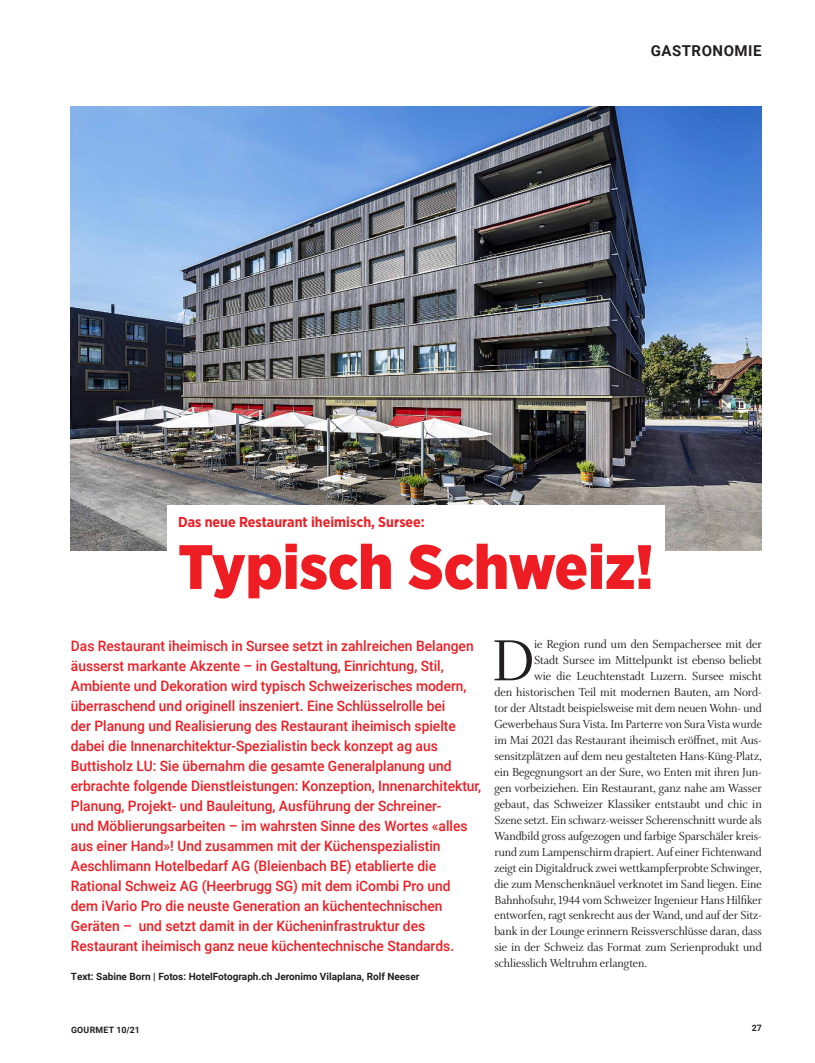
<style>
.page{position:relative;width:815px;height:1063px;background:#fff}
.page>*{position:absolute;margin:0;border:0;box-sizing:border-box;transform-origin:0 0}
.t1{font:900 62.5px "Gotham Narrow";color:#ee1d23}
.t2{font:62px "Whitman Display";color:#231f20}
.t3{font:700 15px "Roboto";letter-spacing:.035em;color:#231f20}
.t4{font:500 14.38px/20px "Roboto";color:#ee1d23;scale:.96 1}
.t5{font:700 14.38px "Gotham Narrow";color:#ee1d23}
.t6{font:12.5px "Whitman Display";color:#231f20}
.t7{font:700 10px "Roboto";color:#231f20}
.t8{font:700 8.75px "Roboto";letter-spacing:.035em;color:#231f20}
</style>
<div class="page">
<img style="left:71px;top:106px;width:691px;height:445px">
<div style="left:167px;top:505px;width:498px;height:95px;background:#fff"></div>
<p class="t3" style="left:651px;top:41px;width:112px">GASTRONOMIE</p>
<p class="t5" style="left:178px;top:513px;width:248px">Das neue Restaurant iheimisch, Sursee:</p>
<h1 class="t1" style="left:178px;top:526px;width:477px">Typisch Schweiz!</h1>
<p class="t4" style="left:71px;top:635px;width:429px">Das Restaurant iheimisch in Sursee setzt in zahlreichen Belangen äusserst markante Akzente – in Gestaltung, Einrichtung, Stil, Ambiente und Dekoration wird typisch Schweizerisches modern, überraschend und originell inszeniert. Eine Schlüsselrolle bei<br>der Planung und Realisierung des Restaurant iheimisch spielte dabei die Innenarchitektur-Spezialistin beck konzept ag aus Buttisholz LU: Sie übernahm die gesamte Generalplanung und erbrachte folgende Dienstleistungen: Konzeption, Innenarchitektur, Planung, Projekt- und Bauleitung, Ausführung der Schreiner-<br>und Möblierungsarbeiten – im wahrsten Sinne des Wortes «alles aus einer Hand»! Und zusammen mit der Küchenspezialistin Aeschlimann Hotelbedarf AG (Bleienbach BE) etablierte die Rational Schweiz AG (Heerbrugg SG) mit dem iCombi Pro und dem iVario Pro die neuste Generation an küchentechnischen Geräten – und setzt damit in der Kücheninfrastruktur des Restaurant iheimisch ganz neue küchentechnische Standards.</p>
<p class="t7" style="left:71px;top:969px;width:350px">Text: Sabine Born | Fotos: HotelFotograph.ch Jeronimo Vilaplana, Rolf Neeser</p>
<h2 class="t2" style="left:492px;top:626px;width:44px">D</h2>
<p class="t6" style="left:534px;top:637px;width:229px">ie Region rund um den Sempachersee mit der</p>
<p class="t6" style="left:534px;top:653px;width:229px">Stadt Sursee im Mittelpunkt ist ebenso beliebt</p>
<p class="t6" style="left:534px;top:669px;width:229px">wie die Leuchtenstadt Luzern. Sursee mischt</p>
<p class="t6" style="left:494px;top:685px;width:269px">den historischen Teil mit modernen Bauten, am Nord-</p>
<p class="t6" style="left:494px;top:701px;width:269px">tor der Altstadt beispielsweise mit dem neuen Wohn- und</p>
<p class="t6" style="left:494px;top:717px;width:269px">Gewerbehaus Sura Vista. Im Parterre von Sura Vista wurde</p>
<p class="t6" style="left:494px;top:733px;width:269px">im Mai 2021 das Restaurant iheimisch eröffnet, mit Aus-</p>
<p class="t6" style="left:494px;top:749px;width:269px">sensitzplätzen auf dem neu gestalteten Hans-Küng-Platz,</p>
<p class="t6" style="left:494px;top:765px;width:269px">ein Begegnungsort an der Sure, wo Enten mit ihren Jun-</p>
<p class="t6" style="left:494px;top:781px;width:269px">gen vorbeiziehen. Ein Restaurant, ganz nahe am Wasser</p>
<p class="t6" style="left:494px;top:797px;width:269px">gebaut, das Schweizer Klassiker entstaubt und chic in</p>
<p class="t6" style="left:494px;top:813px;width:269px">Szene setzt. Ein schwarz-weisser Scherenschnitt wurde als</p>
<p class="t6" style="left:494px;top:829px;width:269px">Wandbild gross aufgezogen und farbige Sparschäler kreis-</p>
<p class="t6" style="left:494px;top:845px;width:269px">rund zum Lampenschirm drapiert. Auf einer Fichtenwand</p>
<p class="t6" style="left:494px;top:861px;width:269px">zeigt ein Digitaldruck zwei wettkampferprobte Schwinger,</p>
<p class="t6" style="left:494px;top:877px;width:269px">die zum Menschenknäuel verknotet im Sand liegen. Eine</p>
<p class="t6" style="left:494px;top:893px;width:269px">Bahnhofsuhr, 1944 vom Schweizer Ingenieur Hans Hilfiker</p>
<p class="t6" style="left:494px;top:908px;width:269px">entworfen, ragt senkrecht aus der Wand, und auf der Sitz-</p>
<p class="t6" style="left:494px;top:924px;width:269px">bank in der Lounge erinnern Reissverschlüsse daran, dass</p>
<p class="t6" style="left:494px;top:940px;width:269px">sie in der Schweiz das Format zum Serienprodukt und</p>
<p class="t6" style="left:494px;top:956px;width:154px">schliesslich Weltruhm erlangten.</p>
<p class="t8" style="left:71px;top:1024px;width:70px">GOURMET 10/21</p>
<p class="t8" style="left:752px;top:1021px;width:12px">27</p>
</div>
